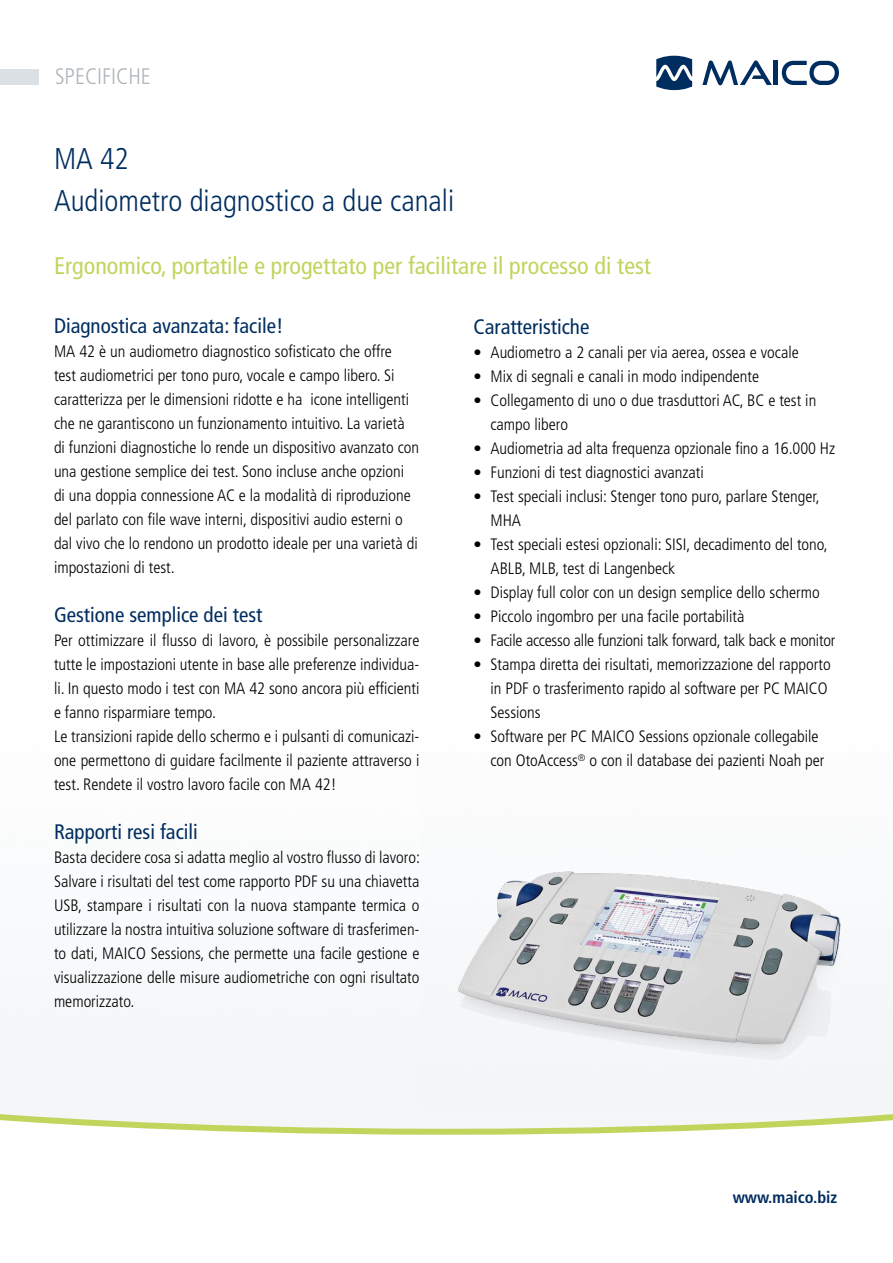
<style>
.page{position:relative;width:893px;height:1263px;background:#fff}
.page>*{position:absolute;margin:0;border:0;box-sizing:border-box;transform-origin:0 0}
.t1{font:300 condensed 30px/42px "Frutiger LT Std";color:#002d5f}
.t2{font:condensed 24px "Frutiger LT Std";color:#c1d55d}
.t3{font:300 condensed 22.5px "Frutiger LT Std";color:#adb6bc}
.t4{font:condensed 21px "Frutiger LT Std";color:#002d5f}
.t5{font:300 condensed 16.5px/24px "Frutiger LT Std";color:#000}
.t6{font:700 condensed 16.5px "Frutiger LT Std";color:#002d5f}
</style>
<div class="page">
<svg style="left:0;top:1110px;width:893px;height:25px"></svg>
<svg style="left:702px;top:60px;width:70px;height:25px"></svg>
<hr style="left:774px;top:61px;width:4px;height:24px;background:#002d5f">
<svg style="left:782px;top:61px;width:57px;height:24px"></svg>
<svg style="left:656px;top:56px;width:36px;height:34px"></svg>
<div style="left:0;top:69px;width:38px;height:16px;background:#dae0e3"></div>
<img style="left:419px;top:791px;width:474px;height:317px">
<h3 class="t3" style="left:55px;top:64px;width:97px">SPECIFICHE</h3>
<h1 class="t1" style="left:54px;top:138px;width:402px">MA 42<br>Audiometro diagnostico a due canali</h1>
<h2 class="t2" style="left:54px;top:252px;width:598px">Ergonomico, portatile e progettato per facilitare il processo di test</h2>
<p class="t4" style="left:54px;top:313px;width:231px">Diagnostica avanzata: facile!</p>
<p class="t5" style="left:54px;top:339px;width:367px">MA 42 è un audiometro diagnostico sofisticato che offre<br>test audiometrici per tono puro, vocale e campo libero. Si caratterizza per le dimensioni ridotte e ha icone intelligenti che ne garantiscono un funzionamento intuitivo. La varietà di funzioni diagnostiche lo rende un dispositivo avanzato con una gestione semplice dei test. Sono incluse anche opzioni di una doppia connessione AC e la modalità di riproduzione del parlato con file wave interni, dispositivi audio esterni o dal vivo che lo rendono un prodotto ideale per una varietà di impostazioni di test.</p>
<p class="t4" style="left:54px;top:602px;width:210px">Gestione semplice dei test</p>
<p class="t5" style="left:54px;top:628px;width:367px">Per ottimizzare il flusso di lavoro, è possibile personalizzare tutte le impostazioni utente in base alle preferenze individua&shy;li. In questo modo i test con MA 42 sono ancora più efficienti e fanno risparmiare tempo.<br>Le transizioni rapide dello schermo e i pulsanti di comunicazi&shy;one permettono di guidare facilmente il paziente attraverso i test. Rendete il vostro lavoro facile con MA 42!</p>
<p class="t4" style="left:54px;top:819px;width:145px">Rapporti resi facili</p>
<p class="t5" style="left:54px;top:845px;width:368px;text-align:justify">Basta decidere cosa si adatta meglio al vostro flusso di lavoro:<br>Salvare i risultati del test come rapporto PDF su una chiavetta USB, stampare i risultati con la nuova stampante termica o utilizzare la nostra intuitiva soluzione software di trasferimen&shy;to dati, MAICO Sessions, che permette una facile gestione e visualizzazione delle misure audiometriche con ogni risultato memorizzato.</p>
<p class="t4" style="left:473px;top:314px;width:117px">Caratteristiche</p>
<p class="t5" style="left:473px;top:340px;width:327px">• Audiometro a 2 canali per via aerea, ossea e vocale</p>
<p class="t5" style="left:473px;top:364px;width:287px">• Mix di segnali e canali in modo indipendente</p>
<p class="t5" style="left:490px;top:388px;width:327px;text-indent:-17px">• Collegamento di uno o due trasduttori AC, BC e test in campo libero</p>
<p class="t5" style="left:473px;top:436px;width:363px">• Audiometria ad alta frequenza opzionale fino a 16.000 Hz</p>
<p class="t5" style="left:473px;top:460px;width:232px">• Funzioni di test diagnostici avanzati</p>
<p class="t5" style="left:490px;top:484px;width:331px;text-indent:-17px">• Test speciali inclusi: Stenger tono puro, parlare Stenger,<br>MHA</p>
<p class="t5" style="left:490px;top:532px;width:339px;text-indent:-17px">• Test speciali estesi opzionali: SISI, decadimento del tono,<br>ABLB, MLB, test di Langenbeck</p>
<p class="t5" style="left:473px;top:580px;width:348px">• Display full color con un design semplice dello schermo</p>
<p class="t5" style="left:473px;top:604px;width:272px">• Piccolo ingombro per una facile portabilità</p>
<p class="t5" style="left:473px;top:629px;width:363px">• Facile accesso alle funzioni talk forward, talk back e monitor</p>
<p class="t5" style="left:490px;top:653px;width:342px;text-indent:-17px">• Stampa diretta dei risultati, memorizzazione del rapporto in PDF o trasferimento rapido al software per PC MAICO<br>Sessions</p>
<p class="t5" style="left:490px;top:725px;width:335px;text-indent:-17px">• Software per PC MAICO Sessions opzionale collegabile con OtoAccess<sup>®</sup> o con il database dei pazienti Noah per</p>
<p class="t6" style="left:733px;top:1188px;width:106px">www.maico.biz</p>
</div>
